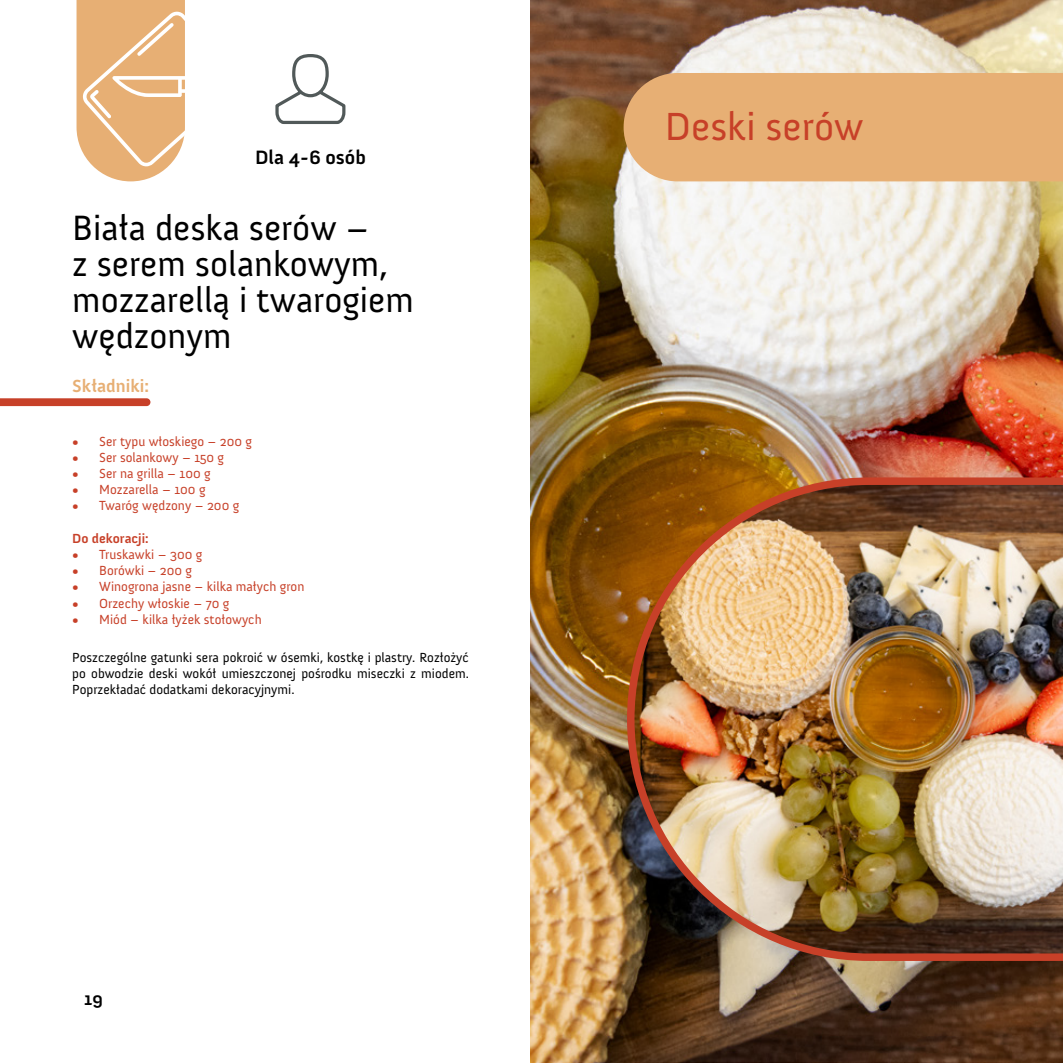
<style>
.page{position:relative;width:1063px;height:1063px;background:#fff}
.page>*{position:absolute;margin:0;border:0;box-sizing:border-box;transform-origin:0 0}
.t1{font:40.05px "Anivers";color:#c74028}
.t2{font:36px/36px "Anivers";color:#000}
.t3{font:700 19.8px "Anivers";color:#000}
.t4{font:700 18px "Anivers";color:#e7af74}
.t5{font:700 18px "Anivers";color:#000}
.t6{font:13.5px "Anivers";color:#c74028}
.t7{font:13.5px/16.2px "Anivers";color:#000;text-align:justify}
.t8{font:700 13.5px "Anivers";color:#c74028}
</style>
<div class="page">
<svg style="left:275px;top:54px;width:71px;height:70px"></svg>
<img style="left:530px;top:0;width:533px;height:1063px">
<svg style="left:0;top:398px;width:150px;height:8px"></svg>
<img style="left:623px;top:474px;width:440px;height:491px">
<div style="left:624px;top:73px;width:439px;height:108px;background:#e7af74"></div>
<svg style="left:77px;top:0;width:108px;height:181px;background:#eabb89"></svg>
<h3 class="t3" style="left:255px;top:146px;width:112px">Dla 4-6 osób</h3>
<h2 class="t2" style="left:72px;top:211px;width:343px">Biała deska serów –<br>z serem solankowym, mozzarellą i twarogiem wędzonym</h2>
<h3 class="t4" style="left:72px;top:376px;width:78px">Składniki:</h3>
<p class="t6" style="left:72px;top:434px;width:181px">• Ser typu włoskiego – 200 g</p>
<p class="t6" style="left:72px;top:450px;width:153px">• Ser solankowy – 150 g</p>
<p class="t6" style="left:72px;top:466px;width:140px">• Ser na grilla – 100 g</p>
<p class="t6" style="left:72px;top:482px;width:135px">• Mozzarella – 100 g</p>
<p class="t6" style="left:72px;top:499px;width:169px">• Twaróg wędzony – 200 g</p>
<p class="t8" style="left:72px;top:531px;width:78px">Do dekoracji:</p>
<p class="t6" style="left:72px;top:547px;width:132px">• Truskawki – 300 g</p>
<p class="t6" style="left:72px;top:563px;width:121px">• Borówki – 200 g</p>
<p class="t6" style="left:72px;top:580px;width:234px">• Winogrona jasne – kilka małych gron</p>
<p class="t6" style="left:72px;top:596px;width:159px">• Orzechy włoskie – 70 g</p>
<p class="t6" style="left:72px;top:612px;width:191px">• Miód – kilka łyżek stołowych</p>
<p class="t7" style="left:72px;top:649px;width:398px">Poszczególne gatunki sera pokroić w ósemki, kostkę i plastry. Rozłożyć po obwodzie deski wokół umieszczonej pośrodku miseczki z miodem.<br>Poprzekładać dodatkami dekoracyjnymi.</p>
<h3 class="t5" style="left:84px;top:989px;width:20px">19</h3>
<h1 class="t1" style="left:665px;top:105px;width:200px">Deski serów</h1>
</div>
